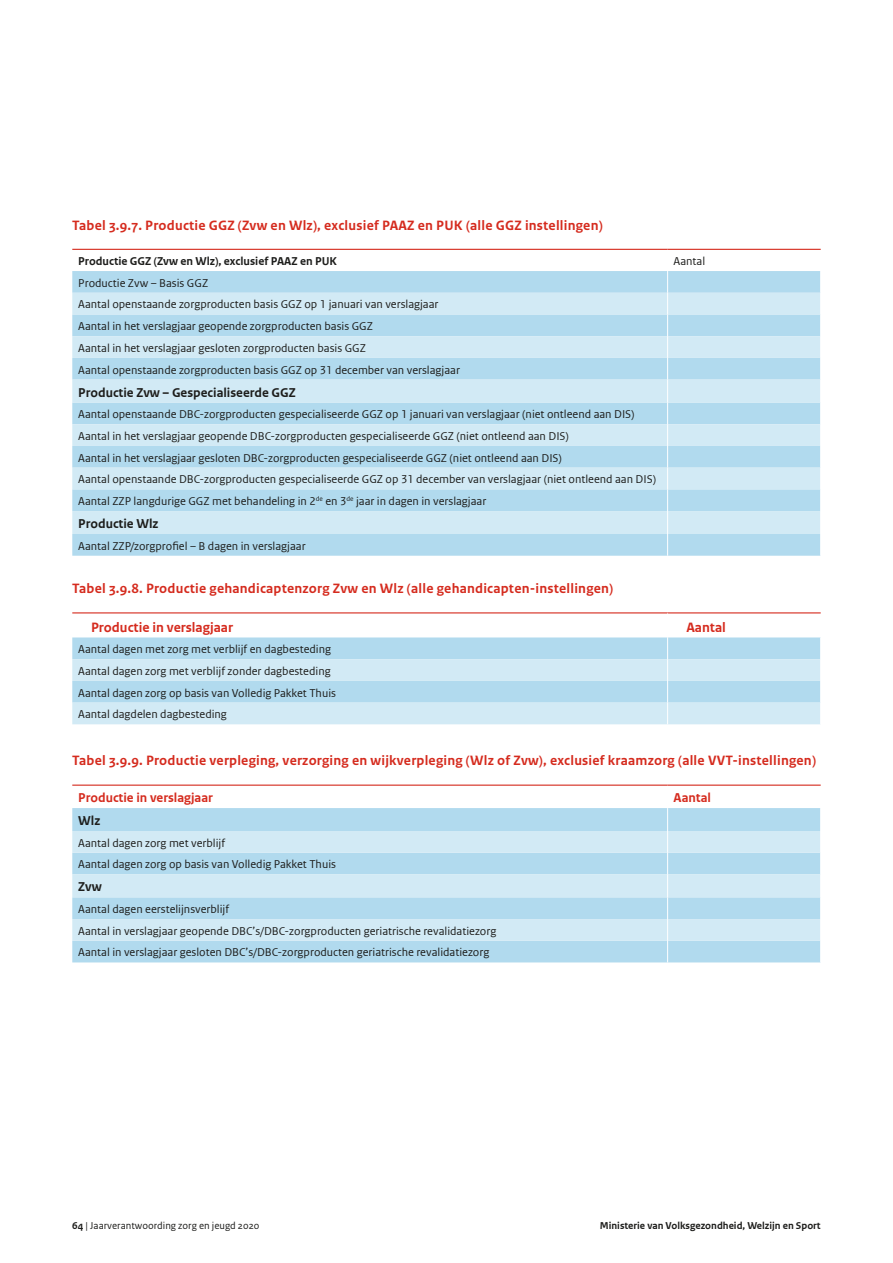
<style>
.page{position:relative;width:893px;height:1263px;background:#fff}
.page>*{position:absolute;margin:0;border:0;box-sizing:border-box;transform-origin:0 0}
.t1{font:700 14.25px "Rijksoverheid Sans Text";letter-spacing:.015em;color:#d52b1e}
.t2{font:700 14.25px "Rijksoverheid Sans Web Text";color:#d52b1e}
.t3{font:700 13.5px "Rijksoverheid Sans Web Text";color:#1d1d1b}
.t4{font:700 13.5px "Rijksoverheid Sans Web Text";color:#d52b1e}
.t5{font:12px/21.8px "Rijksoverheid Sans Web Text";color:#1d1d1b}
.t6{font:700 12px "Rijksoverheid Sans Web Text";color:#1d1d1b}
.t7{font:700 10.5px "Rijksoverheid Sans Web Text";color:#1d1d1b}
.t8{font:10.5px "Rijksoverheid Sans Text";color:#1d1d1b}
.s1{font-weight:700}
</style>
<div class="page">
<div style="left:72px;top:271px;width:748px;height:285px;background:#b1daee"></div>
<svg style="left:72px;top:293px;width:748px;height:241px;background:#c3e3f1"></svg>
<svg style="left:667px;top:271px;width:1px;height:285px"></svg>
<hr style="left:72px;top:249px;width:596px;height:1px;background:#d52b1e">
<hr style="left:668px;top:249px;width:153px;height:1px;background:#d52b1e">
<svg style="left:820px;top:271px;width:1px;height:285px"></svg>
<div style="left:72px;top:637px;width:748px;height:22px;background:#b1daee"></div>
<svg style="left:72px;top:659px;width:748px;height:65px;background:#c7e4f2"></svg>
<svg style="left:820px;top:637px;width:1px;height:66px"></svg>
<hr style="left:72px;top:612px;width:596px;height:1px;background:#d52b1e">
<hr style="left:668px;top:612px;width:153px;height:1px;background:#d52b1e">
<svg style="left:667px;top:613px;width:1px;height:111px"></svg>
<div style="left:72px;top:808px;width:748px;height:154px;background:#b1daee"></div>
<svg style="left:72px;top:831px;width:748px;height:110px;background:#c5e3f2"></svg>
<svg style="left:667px;top:808px;width:1px;height:154px"></svg>
<hr style="left:72px;top:784px;width:596px;height:2px;background:#d52b1e">
<hr style="left:668px;top:784px;width:153px;height:2px;background:#d52b1e">
<svg style="left:820px;top:808px;width:1px;height:154px"></svg>
<p class="t1" style="left:72px;top:217px;width:532px">Tabel 3.9.7. Productie GGZ (Zvw en Wlz), exclusief PAAZ en PUK (alle GGZ instellingen)</p>
<p class="t6" style="left:78px;top:254px;width:260px">Productie GGZ (Zvw en Wlz), exclusief PAAZ en PUK</p>
<p class="t5" style="left:674px;top:250px;width:33px">Aantal</p>
<p class="t5" style="left:78px;top:272px;width:383px">Productie Zvw – Basis GGZ<br>Aantal openstaande zorgproducten basis GGZ op 1 januari van verslagjaar Aantal in het verslagjaar geopende zorgproducten basis GGZ<br>Aantal in het verslagjaar gesloten zorgproducten basis GGZ<br>Aantal openstaande zorgproducten basis GGZ op 31 december van verslagjaar</p>
<p class="t3" style="left:78px;top:384px;width:219px">Productie Zvw – Gespecialiseerde GGZ</p>
<p class="t5" style="left:78px;top:403px;width:579px">Aantal openstaande DBC-zorgproducten gespecialiseerde GGZ op 1 januari van verslagjaar (niet ontleend aan DIS)<br>Aantal in het verslagjaar geopende DBC-zorgproducten gespecialiseerde GGZ (niet ontleend aan DIS)<br>Aantal in het verslagjaar gesloten DBC-zorgproducten gespecialiseerde GGZ (niet ontleend aan DIS)<br>Aantal openstaande DBC-zorgproducten gespecialiseerde GGZ op 31 december van verslagjaar (niet ontleend aan DIS)<br>Aantal ZZP langdurige GGZ met behandeling in 2<sup>de</sup> en 3<sup>de</sup> jaar in dagen in verslagjaar</p>
<p class="t3" style="left:78px;top:516px;width:82px">Productie Wlz</p>
<p class="t5" style="left:78px;top:535px;width:229px">Aantal ZZP/zorgprofiel – B dagen in verslagjaar</p>
<p class="t1" style="left:72px;top:580px;width:542px">Tabel 3.9.8. Productie gehandicaptenzorg Zvw en Wlz (alle gehandicapten-instellingen)</p>
<p class="t2" style="left:91px;top:619px;width:143px">Productie in verslagjaar</p>
<p class="t2" style="left:686px;top:619px;width:41px">Aantal</p>
<p class="t5" style="left:78px;top:638px;width:259px">Aantal dagen met zorg met verblijf en dagbesteding Aantal dagen zorg met verblijf zonder dagbesteding Aantal dagen zorg op basis van Volledig Pakket Thuis Aantal dagdelen dagbesteding</p>
<p class="t1" style="left:72px;top:753px;width:745px">Tabel 3.9.9. Productie verpleging, verzorging en wijkverpleging (Wlz of Zvw), exclusief kraamzorg (alle VVT-instellingen)</p>
<p class="t4" style="left:78px;top:790px;width:136px">Productie in verslagjaar</p>
<p class="t4" style="left:674px;top:790px;width:39px">Aantal</p>
<p class="t3" style="left:78px;top:813px;width:24px">Wlz</p>
<p class="t5" style="left:78px;top:832px;width:259px">Aantal dagen zorg met verblijf<br>Aantal dagen zorg op basis van Volledig Pakket Thuis</p>
<p class="t3" style="left:78px;top:879px;width:25px">Zvw</p>
<p class="t5" style="left:78px;top:898px;width:419px">Aantal dagen eerstelijnsverblijf<br>Aantal in verslagjaar geopende DBC’s/DBC-zorgproducten geriatrische revalidatiezorg<br>Aantal in verslagjaar gesloten DBC’s/DBC-zorgproducten geriatrische revalidatiezorg</p>
<p class="t8" style="left:72px;top:1219px;width:189px"><span class="s1">64</span> | Jaarverantwoording zorg en jeugd 2020</p>
<p class="t7" style="left:600px;top:1219px;width:222px">Ministerie van Volksgezondheid, Welzijn en Sport</p>
</div>
